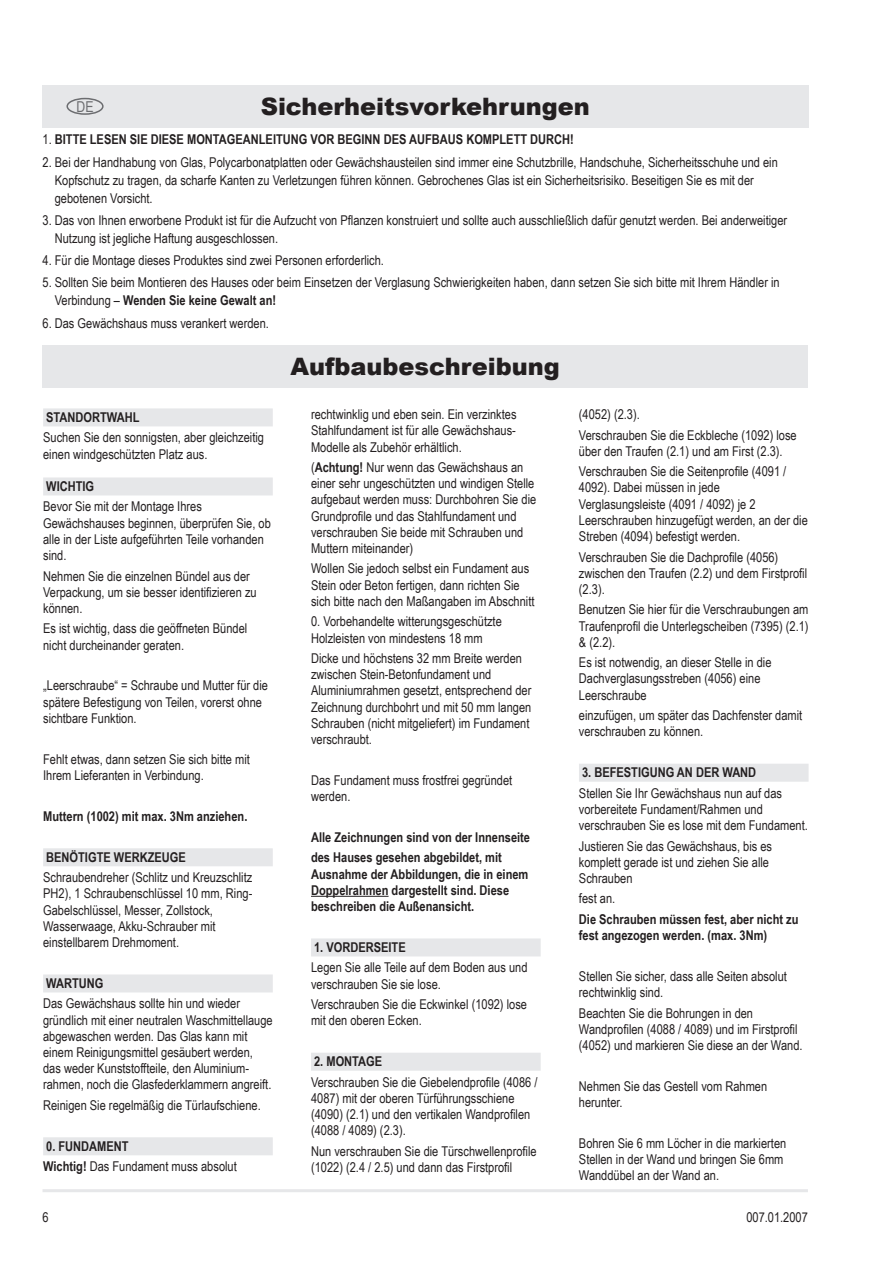
<style>
.page{position:relative;width:893px;height:1263px;background:#fff}
.page>*{position:absolute;margin:0;border:0;box-sizing:border-box;transform-origin:0 0}
.t1{font:900 24px "Arial";color:#231f20}
.t2{font:15px "Arial Narrow";color:#6c6d70}
.t3{font:13.5px/16.2px "Arial Narrow";color:#231f20}
.t4{font:700 13.5px/16.2px "Arial Narrow";color:#231f20}
.s1{font-weight:400}
.s2{font-weight:700}
</style>
<div class="page">
<hr style="left:43px;top:1189px;width:765px;height:3px;background:#e6e7e9">
<div style="left:43px;top:345px;width:765px;height:43px;background:#e6e7e9"></div>
<div style="left:43px;top:408px;width:230px;height:18px;background:#e6e7e9"></div>
<div style="left:43px;top:477px;width:230px;height:18px;background:#e6e7e9"></div>
<div style="left:43px;top:848px;width:230px;height:18px;background:#e6e7e9"></div>
<div style="left:43px;top:974px;width:230px;height:18px;background:#e6e7e9"></div>
<div style="left:43px;top:1137px;width:230px;height:18px;background:#e6e7e9"></div>
<hr style="left:311px;top:896px;width:78px;height:1px;background:#231f20">
<div style="left:311px;top:938px;width:230px;height:18px;background:#e6e7e9"></div>
<div style="left:311px;top:1053px;width:230px;height:18px;background:#e6e7e9"></div>
<div style="left:579px;top:764px;width:230px;height:18px;background:#e6e7e9"></div>
<div style="left:43px;top:85px;width:765px;height:43px;background:#e6e7e9"></div>
<div style="left:66px;top:98px;width:38px;height:17px;border:2px solid #6c6d70;border-radius:50%"></div>
<p class="t2" style="left:76px;top:95px;width:19px">DE</p>
<h1 class="t1" style="left:219px;top:89px;width:414px">SICHERHEITSVORKEHRUNGEN</h1>
<h1 class="t1" style="left:261px;top:89px;width:331px">Sicherheitsvorkehrungen</h1>
<p class="t4" style="left:43px;top:131px;width:27px"><span class="s1">1.</span> BITTE</p>
<p class="t4" style="left:90px;top:131px;width:106px">LESEN SIE DIESE MONTA</p>
<p class="t4" style="left:227px;top:131px;width:17px">GEANLEIT</p>
<p class="t4" style="left:283px;top:131px;width:192px">UNG VOR BEGINN DES AUFBAUS KOMPLETT</p>
<p class="t4" style="left:530px;top:131px;width:45px">DURCH!</p>
<p class="t3" style="left:55px;top:152px;width:725px;line-height:18px;text-indent:-12px">2. Bei der Handhabung von Glas, Polycarbonatplatten oder Gewächshausteilen sind immer eine Schutzbrille, Handschuhe, Sicherheitsschuhe und ein<br>Kopfschutz zu tragen, da scharfe Kanten zu Verletzungen führen können. Gebrochenes Glas ist ein Sicherheitsrisiko. Beseitigen Sie es mit der gebotenen Vorsicht.</p>
<p class="t3" style="left:55px;top:211px;width:734px;line-height:18px;text-indent:-12px">3. Das von Ihnen erworbene Produkt ist für die Aufzucht von Pflanzen konstruiert und sollte auch ausschließlich dafür genutzt werden. Bei anderweitiger<br>Nutzung ist jegliche Haftung ausgeschlossen.</p>
<p class="t3" style="left:43px;top:252px;width:343px">4. Für die Montage dieses Produktes sind zwei Personen erforderlich.</p>
<p class="t3" style="left:55px;top:273px;width:726px;line-height:18px;text-indent:-12px">5. Sollten Sie beim Montieren des Hauses oder beim Einsetzen der Verglasung Schwierigkeiten haben, dann setzen Sie sich bitte mit Ihrem Händler in<br>Verbindung – <span class="s2">Wenden Sie keine Gewalt an!</span></p>
<p class="t3" style="left:43px;top:314px;width:228px">6. Das Gewächshaus muss verankert werden.</p>
<p class="t4" style="left:46px;top:408px;width:95px">Standortwahl</p>
<p class="t3" style="left:43px;top:429px;width:222px">Suchen Sie den sonnigsten, aber gleichzeitig einen windgeschützten Platz aus.</p>
<p class="t4" style="left:46px;top:477px;width:48px">Wichtig</p>
<p class="t3" style="left:43px;top:498px;width:229px">Bevor Sie mit der Montage Ihres<br>Gewächshauses beginnen, überprüfen Sie, ob alle in der Liste aufgeführten Teile vorhanden sind.</p>
<p class="t3" style="left:43px;top:567px;width:215px">Nehmen Sie die einzelnen Bündel aus der<br>Verpackung, um sie besser identifizieren zu können.</p>
<p class="t3" style="left:43px;top:620px;width:206px">Es ist wichtig, dass die geöffneten Bündel nicht durcheinander geraten.</p>
<p class="t3" style="left:43px;top:677px;width:226px">„Leerschraube“ = Schraube und Mutter für die spätere Befestigung von Teilen, vorerst ohne sichtbare Funktion.</p>
<p class="t3" style="left:43px;top:750px;width:208px">Fehlt etwas, dann setzen Sie sich bitte mit<br>Ihrem Lieferanten in Verbindung.</p>
<p class="t4" style="left:43px;top:807px;width:206px">Muttern (1002) mit max. 3Nm anziehen.</p>
<p class="t4" style="left:46px;top:848px;width:141px">Benötigte Werkzeug e</p>
<p class="t3" style="left:43px;top:869px;width:211px">Schraubendreher (Schlitz und Kreuzschlitz PH2), 1 Schraubenschlüssel 10 mm, Ring-Gabelschlüssel, Messer, Zollstock, Wasserwaage, Akku-Schrauber mit einstellbarem Drehmoment.</p>
<p class="t4" style="left:46px;top:974px;width:57px">Wartung</p>
<p class="t3" style="left:43px;top:995px;width:231px">Das Gewächshaus sollte hin und wieder gründlich mit einer neutralen Waschmittellauge abgewaschen werden. Das Glas kann mit einem Reinigungsmittel gesäubert werden, das weder Kunststoffteile, den Aluminium&shy;rahmen, noch die Glasfederklammern angreift.</p>
<p class="t3" style="left:43px;top:1096px;width:219px">Reinigen Sie regelmäßig die Türlaufschiene.</p>
<p class="t3" style="left:43px;top:1135px;width:195px;line-height:20.4px"><span class="s2">0. Fundament<br>Wichtig!</span> Das Fundament muss absolut</p>
<h1 class="t1" style="left:291px;top:349px;width:271px">Aufbaubeschreibung</h1>
<p class="t3" style="left:311px;top:406px;width:207px;text-align:justify">rechtwinklig und eben sein. Ein verzinktes Stahlfundament ist für alle Gewächshaus-Modelle als Zubehör erhältlich.</p>
<p class="t3" style="left:311px;top:459px;width:227px">(<span class="s2">Achtung!</span> Nur wenn das Gewächshaus an einer sehr ungeschützten und windigen Stelle aufgebaut werden muss: Durchbohren Sie die Grundprofile und das Stahlfundament und verschrauben Sie beide mit Schrauben und Muttern miteinander)</p>
<p class="t3" style="left:311px;top:560px;width:225px">Wollen Sie jedoch selbst ein Fundament aus<br>Stein oder Beton fertigen, dann richten Sie sich bitte nach den Maßangaben im Abschnitt</p>
<p class="t3" style="left:311px;top:613px;width:192px">0. Vorbehandelte witterungsgeschützte<br>Holzleisten von mindestens 18 mm</p>
<p class="t3" style="left:311px;top:650px;width:222px">Dicke und höchstens 32 mm Breite werden zwischen Stein-Betonfundament und Aluminiumrahmen gesetzt, entsprechend der Zeichnung durchbohrt und mit 50 mm langen Schrauben (nicht mitgeliefert) im Fundament verschraubt.</p>
<p class="t3" style="left:311px;top:771px;width:203px">Das Fundament muss frostfrei gegründet werden.</p>
<p class="t4" style="left:311px;top:826px;width:221px;line-height:20.4px">Alle Zeichnungen sind von der Innenseite des Hauses gesehen abgebildet, mit</p>
<p class="t4" style="left:311px;top:865px;width:219px">Ausnahme der Abbildungen, die in einem<br>Doppelrahmen dargestellt sind. Diese beschreiben die Außenansicht.</p>
<p class="t4" style="left:314px;top:938px;width:93px">1. Vorderseite</p>
<p class="t3" style="left:311px;top:959px;width:218px">Legen Sie alle Teile auf dem Boden aus und verschrauben Sie sie lose.</p>
<p class="t3" style="left:311px;top:996px;width:217px">Verschrauben Sie die Eckwinkel (1092) lose mit den oberen Ecken.</p>
<p class="t4" style="left:314px;top:1053px;width:70px">2. montage</p>
<p class="t3" style="left:311px;top:1073px;width:228px">Verschrauben Sie die Giebelendprofile (4086 / 4087) mit der oberen Türführungsschiene (4090) (2.1) und den vertikalen Wandprofilen (4088 / 4089) (2.3).</p>
<p class="t3" style="left:311px;top:1142px;width:227px">Nun verschrauben Sie die Türschwellenprofile (1022) (2.4 / 2.5) und dann das Firstprofil</p>
<p class="t3" style="left:579px;top:404px;width:219px;line-height:20.4px">(4052) (2.3).<br>Verschrauben Sie die Eckbleche (1092) lose</p>
<p class="t3" style="left:579px;top:440px;width:209px;line-height:20.4px">über den Traufen (2.1) und am First (2.3).<br>Verschrauben Sie die Seitenprofile (4091 /</p>
<p class="t3" style="left:579px;top:479px;width:230px">4092). Dabei müssen in jede Verglasungsleiste (4091 / 4092) je 2<br>Leerschrauben hinzugefügt werden, an der die Streben (4094) befestigt werden.</p>
<p class="t3" style="left:579px;top:548px;width:230px">Verschrauben Sie die Dachprofile (4056) zwischen den Traufen (2.2) und dem Firstprofil (2.3).</p>
<p class="t3" style="left:579px;top:601px;width:231px;text-align:justify">Benutzen Sie hier für die Verschraubungen am Traufenprofil die Unterlegscheiben (7395) (2.1) &amp; (2.2).</p>
<p class="t3" style="left:579px;top:654px;width:194px">Es ist notwendig, an dieser Stelle in die<br>Dachverglasungsstreben (4056) eine<br>Leerschraube</p>
<p class="t3" style="left:579px;top:707px;width:225px">einzufügen, um später das Dachfenster damit verschrauben zu können.</p>
<p class="t4" style="left:582px;top:764px;width:174px">3. Befestigu ng an der Wand</p>
<p class="t3" style="left:579px;top:784px;width:230px">Stellen Sie Ihr Gewächshaus nun auf das vorbereitete Fundament/Rahmen und verschrauben Sie es lose mit dem Fundament.</p>
<p class="t3" style="left:579px;top:837px;width:195px">Justieren Sie das Gewächshaus, bis es komplett gerade ist und ziehen Sie alle<br>Schrauben</p>
<p class="t3" style="left:579px;top:890px;width:38px">fest an.</p>
<p class="t4" style="left:579px;top:910px;width:221px">Die Schrauben müssen fest, aber nicht zu fest angezogen werden. (max. 3Nm)</p>
<p class="t3" style="left:579px;top:967px;width:210px">Stellen Sie sicher, dass alle Seiten absolut rechtwinklig sind.</p>
<p class="t3" style="left:579px;top:1004px;width:225px">Beachten Sie die Bohrungen in den<br>Wandprofilen (4088 / 4089) und im Firstprofil (4052) und markieren Sie diese an der Wand.</p>
<p class="t3" style="left:579px;top:1077px;width:190px">Nehmen Sie das Gestell vom Rahmen herunter.</p>
<p class="t3" style="left:579px;top:1135px;width:209px">Bohren Sie 6 mm Löcher in die markierten<br>Stellen in der Wand und bringen Sie 6mm<br>Wanddübel an der Wand an.</p>
<p class="t3" style="left:43px;top:1208px;width:8px">6</p>
<p class="t3" style="left:746px;top:1208px;width:63px">007.01.2007</p>
</div>
